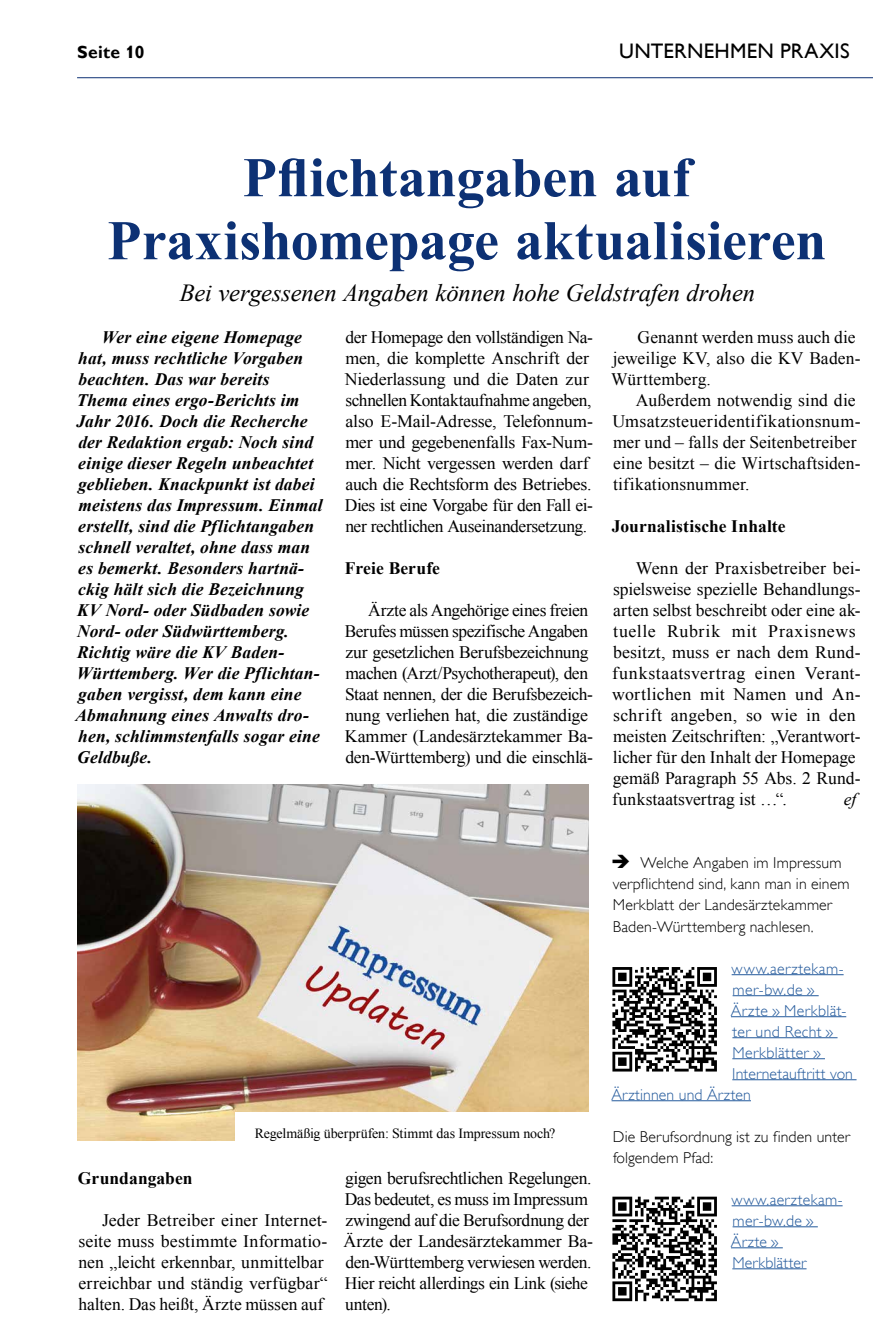
<style>
.page{position:relative;width:873px;height:1343px;background:#fff}
.page>*{position:absolute;margin:0;border:0;box-sizing:border-box;transform-origin:0 0}
.t1{font:700 56px/63px "Times New Roman";letter-spacing:-.005em;color:#0d3174;text-align:center}
.t2{font:italic 24.5px "Times New Roman";letter-spacing:-.005em;color:#000}
.t3{font:21px "Gill Alt One";letter-spacing:.01em;color:#000}
.t4{font:17.5px/21px "Times New Roman";letter-spacing:-.005em;color:#000}
.t5{font:italic 700 17.5px/21px "Times New Roman";letter-spacing:.01em;color:#000}
.t6{font:700 17.5px "Times New Roman";letter-spacing:.005em;color:#000}
.t7{font:700 17.5px "Gill Alt One";letter-spacing:.015em;color:#000}
.t8{font:italic 17.5px "Times New Roman";color:#000}
.t9{font:300 15.75px/21px "Gill Alt One";letter-spacing:.01em;color:#000}
.t10{font:300 15.75px/21px "Gill Alt One";letter-spacing:.02em;color:#245a9c}
.t11{font:14px "Times New Roman";letter-spacing:-.005em;color:#000}
</style>
<div class="page">
<hr style="left:77px;top:77px;width:796px;height:1px;background:#0d3174">
<hr style="left:732px;top:974px;width:111px;height:1px;background:#245a9c">
<hr style="left:732px;top:995px;width:87px;height:1px;background:#245a9c">
<hr style="left:731px;top:1016px;width:115px;height:1px;background:#245a9c">
<hr style="left:732px;top:1037px;width:105px;height:1px;background:#245a9c">
<hr style="left:732px;top:1058px;width:93px;height:1px;background:#245a9c">
<hr style="left:732px;top:1079px;width:124px;height:1px;background:#245a9c">
<hr style="left:611px;top:1100px;width:140px;height:1px;background:#245a9c">
<hr style="left:732px;top:1205px;width:110px;height:1px;background:#245a9c">
<hr style="left:732px;top:1226px;width:86px;height:1px;background:#245a9c">
<hr style="left:731px;top:1247px;width:52px;height:1px;background:#245a9c">
<hr style="left:732px;top:1268px;width:74px;height:1px;background:#245a9c">
<svg style="left:612px;top:967px;width:105px;height:104px"></svg>
<svg style="left:612px;top:1196px;width:105px;height:105px"></svg>
<img style="left:77px;top:784px;width:512px;height:356px">
<div style="left:235px;top:1112px;width:354px;height:35px;background:#fff"></div>
<p class="t7" style="left:77px;top:42px;width:69px">Seite 10</p>
<p class="t3" style="left:619px;top:39px;width:232px">UNTERNEHMEN PRAXIS</p>
<h1 class="t1" style="left:107px;top:145px;width:721px">Pflichtangaben auf<br>Praxishomepage aktualisieren</h1>
<h2 class="t2" style="left:180px;top:276px;width:577px">Bei vergessenen Angaben können hohe Geldstrafen drohen</h2>
<p class="t5" style="left:76px;top:326px;width:249px;text-indent:26px">Wer eine eigene Homepage hat, muss rechtliche Vorgaben beachten. Das war bereits<br>Thema eines ergo-Berichts im<br>Jahr 2016. Doch die Recherche der Redaktion ergab: Noch sind einige dieser Regeln unbeachtet geblieben. Knackpunkt ist dabei meistens das Impressum. Einmal erstellt, sind die Pflichtangaben schnell veraltet, ohne dass man es bemerkt. Besonders hartnä&shy;ckig hält sich die Bezeichnung<br>KV Nord- oder Südbaden sowie<br>Nord- oder Südwürttemberg.<br>Richtig wäre die KV Baden-<br>Württemberg. Wer die Pflichtan&shy;gaben vergisst, dem kann eine<br>Abmahnung eines Anwalts dro&shy;hen, schlimmstenfalls sogar eine<br>Geldbuße.</p>
<p class="t4" style="left:345px;top:327px;width:250px">der Homepage den vollständigen Na&shy;men, die komplette Anschrift der Niederlassung und die Daten zur schnellen Kontaktaufnahme angeben, also E-Mail-Adresse, Telefonnum&shy;mer und gegebenenfalls Fax-Num&shy;mer. Nicht vergessen werden darf auch die Rechtsform des Betriebes.<br>Dies ist eine Vorgabe für den Fall ei&shy;ner rechtlichen Auseinandersetzung.</p>
<p class="t6" style="left:345px;top:556px;width:97px">Freie Berufe</p>
<p class="t4" style="left:345px;top:600px;width:250px;text-indent:23px">Ärzte als Angehörige eines freien Berufes müssen spezifische Angaben zur gesetzlichen Berufsbezeichnung machen (Arzt/Psychotherapeut), den Staat nennen, der die Berufsbezeich&shy;nung verliehen hat, die zuständige Kammer (Landesärztekammer Ba&shy;den-Württemberg) und die einschlä-</p>
<p class="t11" style="left:255px;top:1123px;width:302px">Regelmäßig überprüfen: Stimmt das Impressum noch?</p>
<p class="t6" style="left:78px;top:1165px;width:116px">Grundangaben</p>
<p class="t4" style="left:78px;top:1209px;width:251px;text-indent:24px">Jeder Betreiber einer Internet&shy;seite muss bestimmte Informatio&shy;nen „leicht erkennbar, unmittelbar erreichbar und ständig verfügbar“ halten. Das heißt, Ärzte müssen auf</p>
<p class="t4" style="left:343px;top:1167px;width:251px">gigen berufsrechtlichen Regelungen.<br>Das bedeutet, es muss im Impressum zwingend auf die Berufsordnung der<br>Ärzte der Landesärztekammer Ba&shy;den-Württemberg verwiesen werden.<br>Hier reicht allerdings ein Link (siehe unten).</p>
<p class="t4" style="left:611px;top:327px;width:251px;text-indent:26px">Genannt werden muss auch die jeweilige KV, also die KV Baden-<br>Württemberg.</p>
<p class="t4" style="left:612px;top:390px;width:250px;text-indent:23px">Außerdem notwendig sind die<br>Umsatzsteueridentifikationsnum&shy;mer und – falls der Seitenbetreiber eine besitzt – die Wirtschaftsiden&shy;tifikationsnummer.</p>
<p class="t6" style="left:612px;top:514px;width:175px">Journalistische Inhalte</p>
<p class="t4" style="left:612px;top:558px;width:250px;text-indent:24px">Wenn der Praxisbetreiber bei&shy;spielsweise spezielle Behandlungs&shy;arten selbst beschreibt oder eine ak&shy;tuelle Rubrik mit Praxisnews besitzt, muss er nach dem Rund&shy;funkstaatsvertrag einen Verant&shy;wortlichen mit Namen und An&shy;schrift angeben, so wie in den meisten Zeitschriften: „Verantwort&shy;licher für den Inhalt der Homepage gemäß Paragraph 55 Abs. 2 Rund&shy;funkstaatsvertrag ist …“.</p>
<p class="t8" style="left:844px;top:787px;width:14px">ef</p>
<p class="t9" style="left:611px;top:852px;width:240px">➔ Welche Angaben im Impressum verpflichtend sind, kann man in einem Merkblatt der Landesärztekammer Baden-Württemberg nachlesen.</p>
<p class="t10" style="left:732px;top:957px;width:113px">www.aerztekam-</p>
<p class="t10" style="left:732px;top:978px;width:83px">mer-bw.de »</p>
<p class="t10" style="left:731px;top:999px;width:117px">Ärzte » Merkblät-</p>
<p class="t10" style="left:732px;top:1020px;width:103px">ter und Recht »</p>
<p class="t10" style="left:732px;top:1041px;width:90px">Merkblätter »</p>
<p class="t10" style="left:732px;top:1062px;width:122px">Internetauftritt von</p>
<p class="t10" style="left:611px;top:1083px;width:141px">Ärztinnen und Ärzten</p>
<p class="t9" style="left:613px;top:1125px;width:239px">Die Berufsordnung ist zu finden unter folgendem Pfad:</p>
<p class="t10" style="left:731px;top:1188px;width:113px">www.aerztekam&shy;mer-bw.de »<br>Ärzte »<br>Merkblätter</p>
</div>
